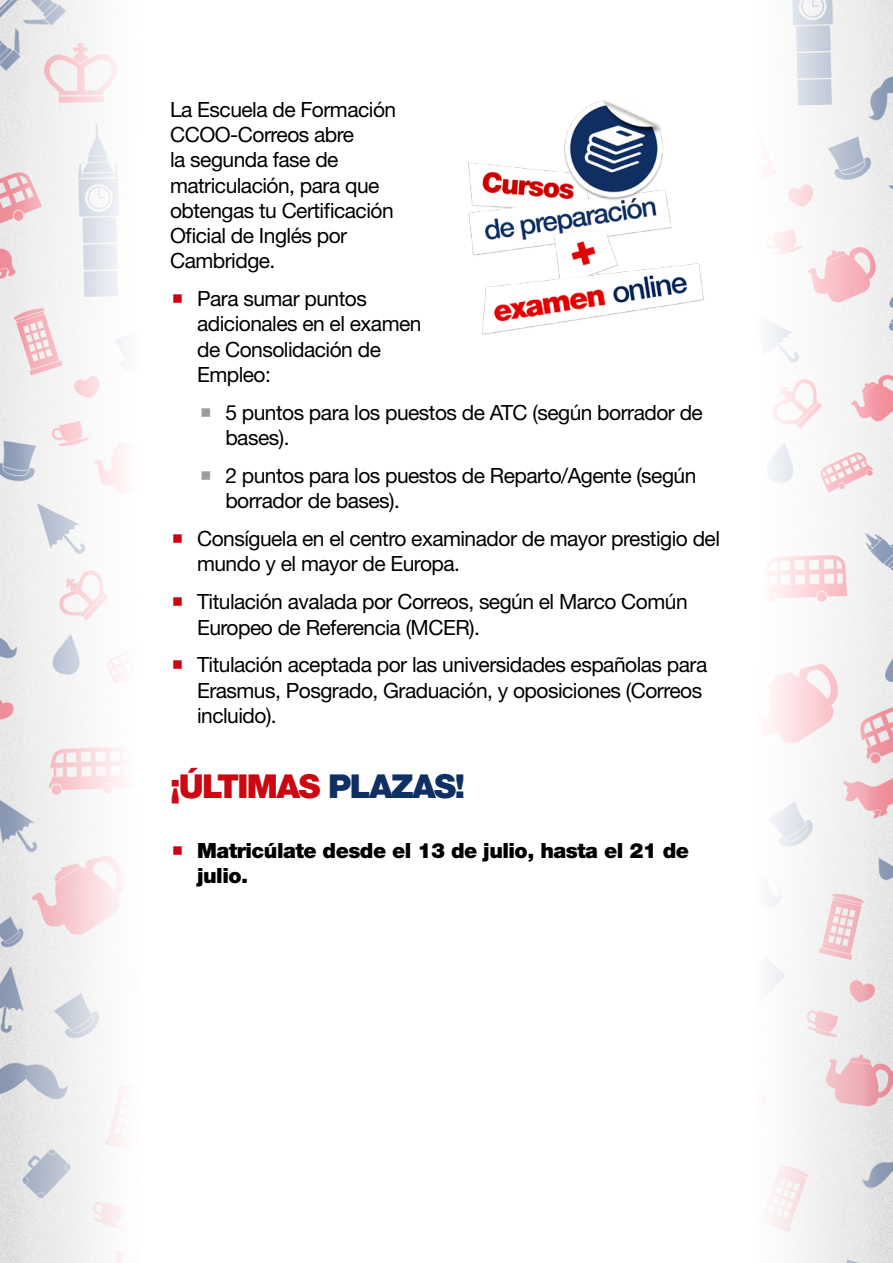
<style>
.page{position:relative;width:893px;height:1263px;background:#fff}
.page>*{position:absolute;margin:0;border:0;box-sizing:border-box;transform-origin:0 0}
.t1{font:900 33px "Helvetica Neue LT Std";letter-spacing:-.05em;color:#cb0812}
.t2{font:21px/25.2px "Helvetica Neue LT Std";letter-spacing:-.025em;color:#000}
.t3{font:900 21px/25.2px "Helvetica Neue LT Std";letter-spacing:-.025em;color:#000}
.s1{color:#102f63}
</style>
<div class="page">
<img style="left:0;top:0;width:893px;height:1263px">
<img style="left:468px;top:100px;width:236px;height:235px">
<svg style="left:173px;top:294px;width:9px;height:9px"></svg>
<svg style="left:202px;top:408px;width:8px;height:8px"></svg>
<svg style="left:202px;top:471px;width:8px;height:9px"></svg>
<svg style="left:173px;top:534px;width:9px;height:9px"></svg>
<svg style="left:173px;top:597px;width:9px;height:9px"></svg>
<svg style="left:173px;top:661px;width:9px;height:8px"></svg>
<svg style="left:173px;top:846px;width:9px;height:8px"></svg>
<p class="t2" style="left:170px;top:97px;width:228px">La Escuela de Formación<br>CCOO-Correos abre<br>la segunda fase de matriculación, para que obtengas tu Certificación<br>Oficial de Inglés por<br>Cambridge.</p>
<p class="t2" style="left:197px;top:286px;width:226px">Para sumar puntos adicionales en el examen de Consolidación de<br>Empleo:</p>
<p class="t2" style="left:225px;top:399px;width:479px">5 puntos para los puestos de ATC (según borrador de bases).</p>
<p class="t2" style="left:225px;top:463px;width:472px">2 puntos para los puestos de Reparto/Agente (según borrador de bases).</p>
<p class="t2" style="left:197px;top:526px;width:524px">Consíguela en el centro examinador de mayor prestigio del mundo y el mayor de Europa.</p>
<p class="t2" style="left:197px;top:589px;width:492px">Titulación avalada por Correos, según el Marco Común<br>Europeo de Referencia (MCER).</p>
<p class="t2" style="left:197px;top:652px;width:512px">Titulación aceptada por las universidades españolas para<br>Erasmus, Posgrado, Graduación, y oposiciones (Correos incluido).</p>
<h1 class="t1" style="left:170px;top:767px;width:296px">¡ÚLTIMAS <span class="s1">PLAZAS!</span></h1>
<p class="t3" style="left:197px;top:837px;width:494px">Matricúlate desde el 13 de julio, hasta el 21 de julio.</p>
</div>
